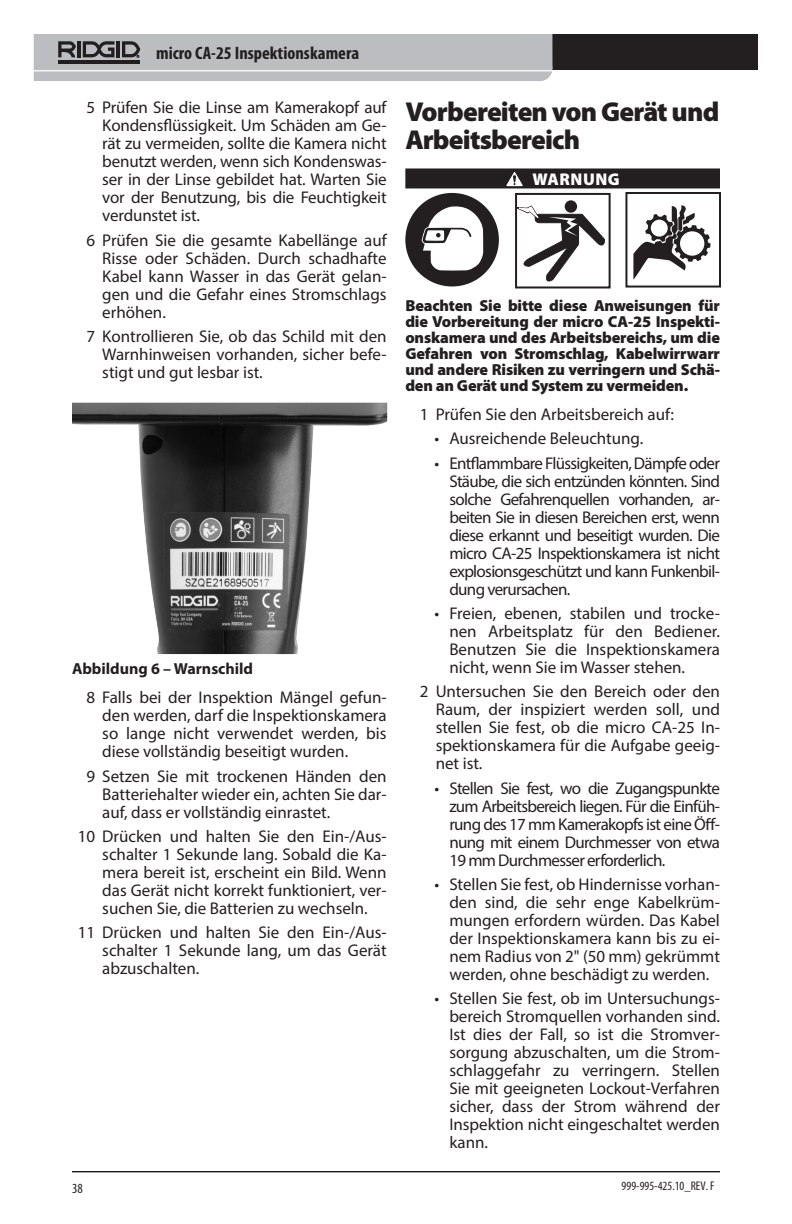
<style>
.page{position:relative;width:792px;height:1224px;background:#fff}
.page>*{position:absolute;margin:0;border:0;box-sizing:border-box;transform-origin:0 0}
.t1{font:900 27.4px/28px "Myriad Pro";letter-spacing:-.03em;color:#231f20}
.t2{font:700 condensed 18px "Myriad Pro";color:#231f20}
.t3{font:17px/18px "Myriad Pro";color:#231f20;text-align:justify}
.t4{font:900 17px "Myriad Pro";letter-spacing:.03em;color:#fff}
.t5{font:900 16px/16px "Myriad Pro";letter-spacing:-.01em;color:#231f20;text-align:justify}
.t6{font:700 16px "Myriad Pro";color:#231f20}
.t7{font:condensed 14px "Myriad Pro";color:#231f20}
.t8{font:condensed 12.6px "Myriad Pro";color:#231f20}
</style>
<div class="page">
<div style="left:520px;top:34px;width:238px;height:36px;background:#231f20"></div>
<svg style="left:34px;top:34px;width:518px;height:47px;background:#b6b7ba"></svg>
<hr style="left:72px;top:1171px;width:648px;height:1px;background:#000">
<img style="left:72px;top:403px;width:315px;height:251px">
<div style="left:405px;top:168px;width:315px;height:20px;background:#231f20"></div>
<svg style="left:507px;top:186px;width:15px;height:1px"></svg>
<svg style="left:506px;top:172px;width:17px;height:14px"></svg>
<svg style="left:405px;top:193px;width:94px;height:93px"></svg>
<div style="left:565px;top:200px;width:12px;height:13px;background:#231f20;border-radius:50%"></div>
<svg style="left:518px;top:206px;width:87px;height:75px"></svg>
<div style="left:515px;top:193px;width:96px;height:95px;border:2px solid #231f20"></div>
<svg style="left:633px;top:205px;width:78px;height:75px"></svg>
<div style="left:625px;top:192px;width:96px;height:96px;border:2px solid #231f20"></div>
<p class="t2" style="left:156px;top:42px;width:205px">micro CA-25 Inspektionskamera</p>
<p class="t3" style="left:102px;top:98px;width:286px;text-indent:-16px">5 Prüfen Sie die Linse am Kamerakopf auf Kondensflüssigkeit. Um Schäden am Ge&shy;rät zu vermeiden, sollte die Kamera nicht benutzt werden, wenn sich Kondenswas&shy;ser in der Linse gebildet hat. Warten Sie vor der Benutzung, bis die Feuchtigkeit verdunstet ist.</p>
<p class="t3" style="left:102px;top:231px;width:286px;text-indent:-16px">6 Prüfen Sie die gesamte Kabellänge auf Risse oder Schäden. Durch schadhafte Kabel kann Wasser in das Gerät gelan&shy;gen und die Gefahr eines Stromschlags erhöhen.</p>
<p class="t3" style="left:102px;top:327px;width:286px;text-indent:-16px">7 Kontrollieren Sie, ob das Schild mit den Warnhinweisen vorhanden, sicher befe&shy;stigt und gut lesbar ist.</p>
<p class="t6" style="left:72px;top:658px;width:183px">Abbildung 6 – Warnschild</p>
<p class="t3" style="left:102px;top:688px;width:286px;text-indent:-16px">8 Falls bei der Inspektion Mängel gefun&shy;den werden, darf die Inspektionskamera so lange nicht verwendet werden, bis diese vollständig beseitigt wurden.</p>
<p class="t3" style="left:102px;top:767px;width:286px;text-indent:-16px">9 Setzen Sie mit trockenen Händen den Batteriehalter wieder ein, achten Sie dar&shy;auf, dass er vollständig einrastet.</p>
<p class="t3" style="left:102px;top:827px;width:286px;text-indent:-24px">10 Drücken und halten Sie den Ein-/Aus&shy;schalter 1 Sekunde lang. Sobald die Ka&shy;mera bereit ist, erscheint ein Bild. Wenn das Gerät nicht korrekt funktioniert, ver&shy;suchen Sie, die Batterien zu wechseln.</p>
<p class="t3" style="left:102px;top:923px;width:286px;text-indent:-24px">11 Drücken und halten Sie den Ein-/Aus&shy;schalter 1 Sekunde lang, um das Gerät abzuschalten.</p>
<h1 class="t1" style="left:405px;top:98px;width:316px">Vorbereiten von Gerät und<br>Arbeitsbereich</h1>
<p class="t4" style="left:533px;top:169px;width:89px">WARNUNG</p>
<p class="t5" style="left:405px;top:298px;width:316px">Beachten Sie bitte diese Anweisungen für die Vorbereitung der micro CA-25 Inspekti&shy;onskamera und des Arbeitsbereichs, um die Gefahren von Stromschlag, Kabelwirrwarr und andere Risiken zu verringern und Schä&shy;den an Gerät und System zu vermeiden.</p>
<p class="t3" style="left:420px;top:405px;width:256px">1 Prüfen Sie den Arbeitsbereich auf:</p>
<p class="t3" style="left:435px;top:430px;width:210px">• Ausreichende Beleuchtung.</p>
<p class="t3" style="left:449px;top:454px;width:272px;text-indent:-15px">• EntflammbareFlüssigkeiten,Dämpfeoder Stäube, die sich entzünden könnten. Sind solche Gefahrenquellen vorhanden, ar&shy;beiten Sie in diesen Bereichen erst, wenn diese erkannt und beseitigt wurden. Die micro CA-25 Inspektionskamera ist nicht explosionsgeschützt und kann Funkenbil&shy;dung verursachen.</p>
<p class="t3" style="left:449px;top:604px;width:272px;text-indent:-15px">• Freien, ebenen, stabilen und trocke&shy;nen Arbeitsplatz für den Bediener.<br>Benutzen Sie die Inspektionskamera nicht, wenn Sie im Wasser stehen.</p>
<p class="t3" style="left:436px;top:683px;width:286px;text-indent:-16px">2 Untersuchen Sie den Bereich oder den Raum, der inspiziert werden soll, und stellen Sie fest, ob die micro CA-25 In&shy;spektionskamera für die Aufgabe geeig&shy;net ist.</p>
<p class="t3" style="left:449px;top:779px;width:272px;text-indent:-15px">• Stellen Sie fest, wo die Zugangspunkte zum Arbeitsbereich liegen. Für die Einfüh&shy;rung des 17 mm Kamerakopfs ist eine Öff&shy;nung mit einem Durchmesser von etwa 19 mm Durchmesser erforderlich.</p>
<p class="t3" style="left:449px;top:875px;width:272px;text-indent:-15px">• Stellen Sie fest, ob Hindernisse vorhan&shy;den sind, die sehr enge Kabelkrüm&shy;mungen erfordern würden. Das Kabel der Inspektionskamera kann bis zu ei&shy;nem Radius von 2" (50 mm) gekrümmt werden, ohne beschädigt zu werden.</p>
<p class="t3" style="left:449px;top:990px;width:272px;text-indent:-15px">• Stellen Sie fest, ob im Untersuchungs&shy;bereich Stromquellen vorhanden sind.<br>Ist dies der Fall, so ist die Stromver&shy;sorgung abzuschalten, um die Strom&shy;schlaggefahr zu verringern. Stellen Sie mit geeigneten Lockout-Verfahren sicher, dass der Strom während der Inspektion nicht eingeschaltet werden kann.</p>
<p class="t7" style="left:72px;top:1180px;width:12px">38</p>
<p class="t8" style="left:622px;top:1178px;width:94px">999-995-425.10_REV. F</p>
</div>
